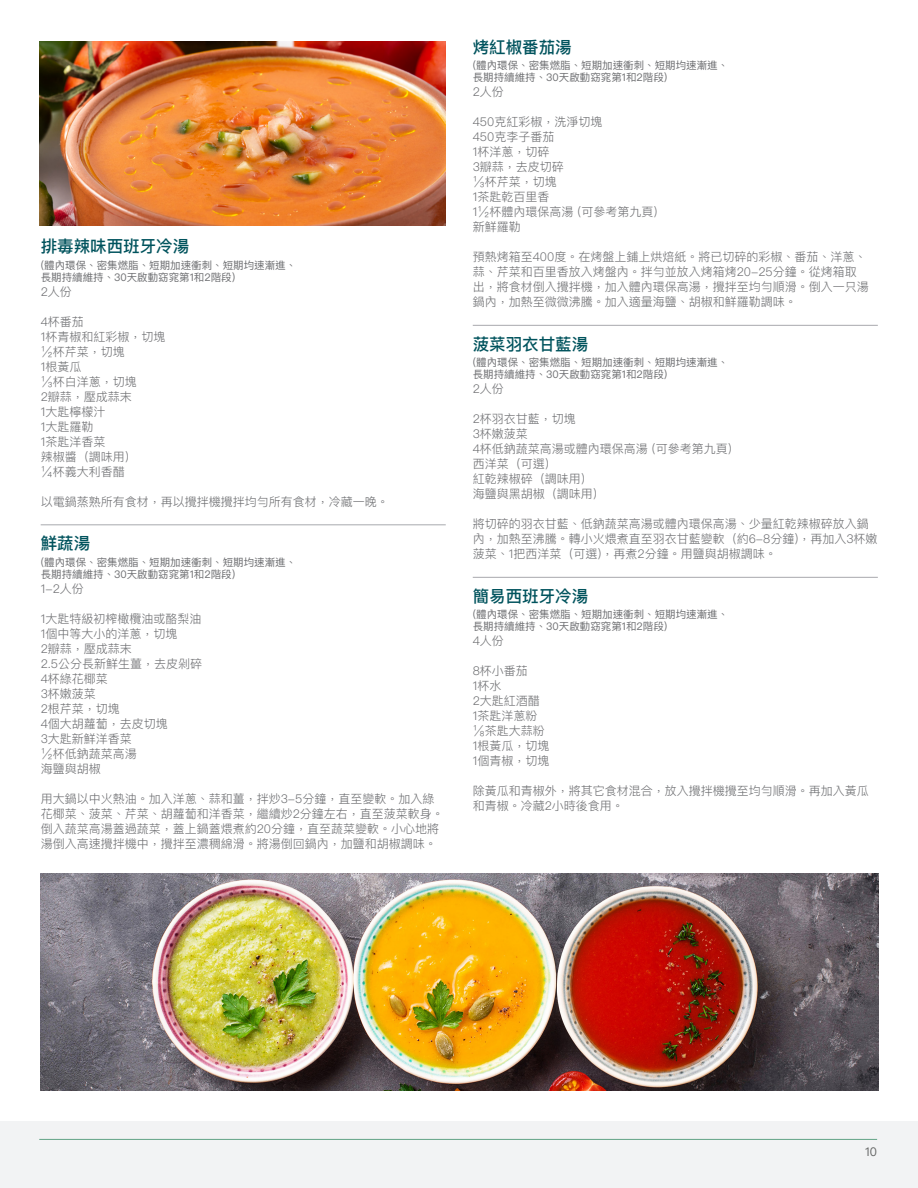
<style>
.page{position:relative;width:918px;height:1188px;background:#fff}
.page>*{position:absolute;margin:0;border:0;box-sizing:border-box;transform-origin:0 0}
.t1{font:500 16.5px "Ping Fang TC";color:#00535d}
.t2{font:300 12px/15px "Ping Fang TC";color:#6c6d70}
.t3{font:12px "Ping Fang TC";color:#040503}
.t4{font:10.5px/12px "Ping Fang TC";color:#6c6d70}
</style>
<div class="page">
<div style="left:0;top:1121px;width:918px;height:67px;background:#f2f3f4"></div>
<hr style="left:39px;top:1139px;width:838px;height:1px;background:#62a386">
<hr style="left:41px;top:525px;width:405px;height:1px;background:#a8a9ad">
<img style="left:41px;top:874px;width:838px;height:216px">
<hr style="left:473px;top:325px;width:405px;height:1px;background:#a8a9ad">
<hr style="left:473px;top:577px;width:405px;height:1px;background:#a8a9ad">
<hr style="left:917px;top:40px;width:1px;height:259px;background:#ed028c">
<img style="left:39px;top:42px;width:406px;height:184px">
<p class="t1" style="left:41px;top:236px;width:150px">排毒辣味西班牙冷湯</p>
<p class="t4" style="left:41px;top:259px;width:257px">(體內環保、密集燃脂、短期加速衝刺、短期均速漸進、長期持續維持、30天啟動窈窕第1和2階段)</p>
<p class="t2" style="left:41px;top:284px;width:33px">2人份</p>
<p class="t2" style="left:41px;top:314px;width:45px">4杯番茄</p>
<p class="t2" style="left:41px;top:329px;width:126px">1杯青椒和紅彩椒，切塊</p>
<p class="t2" style="left:41px;top:344px;width:85px">½杯芹菜，切塊</p>
<p class="t2" style="left:41px;top:359px;width:42px">1根黃瓜</p>
<p class="t2" style="left:41px;top:374px;width:97px">⅓杯白洋蔥，切塊</p>
<p class="t2" style="left:41px;top:389px;width:93px">2瓣蒜，壓成蒜末</p>
<p class="t2" style="left:41px;top:404px;width:66px">1大匙檸檬汁</p>
<p class="t2" style="left:41px;top:419px;width:54px">1大匙羅勒</p>
<p class="t2" style="left:41px;top:434px;width:66px">1茶匙洋香菜</p>
<p class="t2" style="left:41px;top:449px;width:97px">辣椒醬（調味用）</p>
<p class="t2" style="left:41px;top:464px;width:85px">¼杯義大利香醋</p>
<p class="t2" style="left:41px;top:494px;width:349px">以電鍋蒸熟所有食材，再以攪拌機攪拌均勻所有食材，冷藏一晚。</p>
<p class="t1" style="left:41px;top:533px;width:51px">鮮蔬湯</p>
<p class="t4" style="left:41px;top:556px;width:257px">(體內環保、密集燃脂、短期加速衝刺、短期均速漸進、長期持續維持、30天啟動窈窕第1和2階段)</p>
<p class="t2" style="left:41px;top:581px;width:45px">1-2人份</p>
<p class="t2" style="left:41px;top:611px;width:162px">1大匙特級初榨橄欖油或酪梨油</p>
<p class="t2" style="left:41px;top:626px;width:138px">1個中等大小的洋蔥，切塊</p>
<p class="t2" style="left:41px;top:641px;width:93px">2瓣蒜，壓成蒜末</p>
<p class="t2" style="left:41px;top:656px;width:163px">2.5公分長新鮮生薑，去皮剁碎</p>
<p class="t2" style="left:41px;top:671px;width:69px">4杯綠花椰菜</p>
<p class="t2" style="left:41px;top:686px;width:57px">3杯嫩菠菜</p>
<p class="t2" style="left:41px;top:701px;width:81px">2根芹菜，切塊</p>
<p class="t2" style="left:41px;top:716px;width:129px">4個大胡蘿蔔，去皮切塊</p>
<p class="t2" style="left:41px;top:731px;width:93px">3大匙新鮮洋香菜</p>
<p class="t2" style="left:41px;top:746px;width:97px">½杯低鈉蔬菜高湯</p>
<p class="t2" style="left:41px;top:761px;width:61px">海鹽與胡椒</p>
<p class="t2" style="left:41px;top:791px;width:405px">用大鍋以中火熱油。加入洋蔥、蒜和薑，拌炒3-5分鐘，直至變軟。加入綠花椰菜、菠菜、芹菜、胡蘿蔔和洋香菜，繼續炒2分鐘左右，直至菠菜軟身。倒入蔬菜高湯蓋過蔬菜，蓋上鍋蓋煨煮約20分鐘，直至蔬菜變軟。小心地將湯倒入高速攪拌機中，攪拌至濃稠綿滑。將湯倒回鍋內，加鹽和胡椒調味。</p>
<p class="t1" style="left:473px;top:36px;width:100px">烤紅椒番茄湯</p>
<p class="t4" style="left:473px;top:59px;width:257px">(體內環保、密集燃脂、短期加速衝刺、短期均速漸進、</p>
<p class="t4" style="left:473px;top:71px;width:196px">長期持續維持、30天啟動窈窕第1和2階段)</p>
<p class="t2" style="left:473px;top:84px;width:33px">2人份</p>
<p class="t2" style="left:473px;top:114px;width:131px">450克紅彩椒，洗淨切塊</p>
<p class="t2" style="left:473px;top:129px;width:83px">450克李子番茄</p>
<p class="t2" style="left:473px;top:144px;width:78px">1杯洋蔥，切碎</p>
<p class="t2" style="left:473px;top:159px;width:93px">3瓣蒜，去皮切碎</p>
<p class="t2" style="left:473px;top:174px;width:85px">⅓杯芹菜，切塊</p>
<p class="t2" style="left:473px;top:189px;width:78px">1茶匙乾百里香</p>
<p class="t2" style="left:473px;top:204px;width:186px">1½杯體內環保高湯 (可參考第九頁)</p>
<p class="t2" style="left:473px;top:219px;width:49px">新鮮羅勒</p>
<p class="t2" style="left:473px;top:249px;width:397px">預熱烤箱至400度。在烤盤上鋪上烘焙紙。將已切碎的彩椒、番茄、洋蔥、蒜、芹菜和百里香放入烤盤內。拌勻並放入烤箱烤20-25分鐘。從烤箱取出，將食材倒入攪拌機，加入體內環保高湯，攪拌至均勻順滑。倒入一只湯鍋內，加熱至微微沸騰。加入適量海鹽、胡椒和鮮羅勒調味。</p>
<p class="t1" style="left:473px;top:333px;width:117px">菠菜羽衣甘藍湯</p>
<p class="t4" style="left:473px;top:356px;width:257px">(體內環保、密集燃脂、短期加速衝刺、短期均速漸進、長期持續維持、30天啟動窈窕第1和2階段)</p>
<p class="t2" style="left:473px;top:381px;width:33px">2人份</p>
<p class="t2" style="left:473px;top:411px;width:105px">2杯羽衣甘藍，切塊</p>
<p class="t2" style="left:473px;top:426px;width:57px">3杯嫩菠菜</p>
<p class="t2" style="left:473px;top:441px;width:261px">4杯低鈉蔬菜高湯或體內環保高湯 (可參考第九頁)</p>
<p class="t2" style="left:473px;top:456px;width:85px">西洋菜（可選）</p>
<p class="t2" style="left:473px;top:471px;width:121px">紅乾辣椒碎（調味用）</p>
<p class="t2" style="left:473px;top:486px;width:133px">海鹽與黑胡椒（調味用）</p>
<p class="t2" style="left:473px;top:516px;width:406px">將切碎的羽衣甘藍、低鈉蔬菜高湯或體內環保高湯、少量紅乾辣椒碎放入鍋內，加熱至沸騰。轉小火煨煮直至羽衣甘藍變軟（約6-8分鐘)，再加入3杯嫩菠菜、1把西洋菜（可選)，再煮2分鐘。用鹽與胡椒調味。</p>
<p class="t1" style="left:473px;top:585px;width:117px">簡易西班牙冷湯</p>
<p class="t4" style="left:473px;top:608px;width:257px">(體內環保、密集燃脂、短期加速衝刺、短期均速漸進、長期持續維持、30天啟動窈窕第1和2階段)</p>
<p class="t2" style="left:473px;top:633px;width:33px">4人份</p>
<p class="t2" style="left:473px;top:663px;width:57px">8杯小番茄</p>
<p class="t2" style="left:473px;top:678px;width:30px">1杯水</p>
<p class="t2" style="left:473px;top:693px;width:69px">2大匙紅酒醋</p>
<p class="t2" style="left:473px;top:708px;width:66px">1茶匙洋蔥粉</p>
<p class="t2" style="left:473px;top:723px;width:73px">⅛茶匙大蒜粉</p>
<p class="t2" style="left:473px;top:738px;width:78px">1根黃瓜，切塊</p>
<p class="t2" style="left:473px;top:753px;width:78px">1個青椒，切塊</p>
<p class="t2" style="left:473px;top:783px;width:397px">除黃瓜和青椒外，將其它食材混合，放入攪拌機攪至均勻順滑。再加入黃瓜和青椒。冷藏2小時後食用。</p>
<p class="t3" style="left:865px;top:1145px;width:14px">10</p>
</div>
